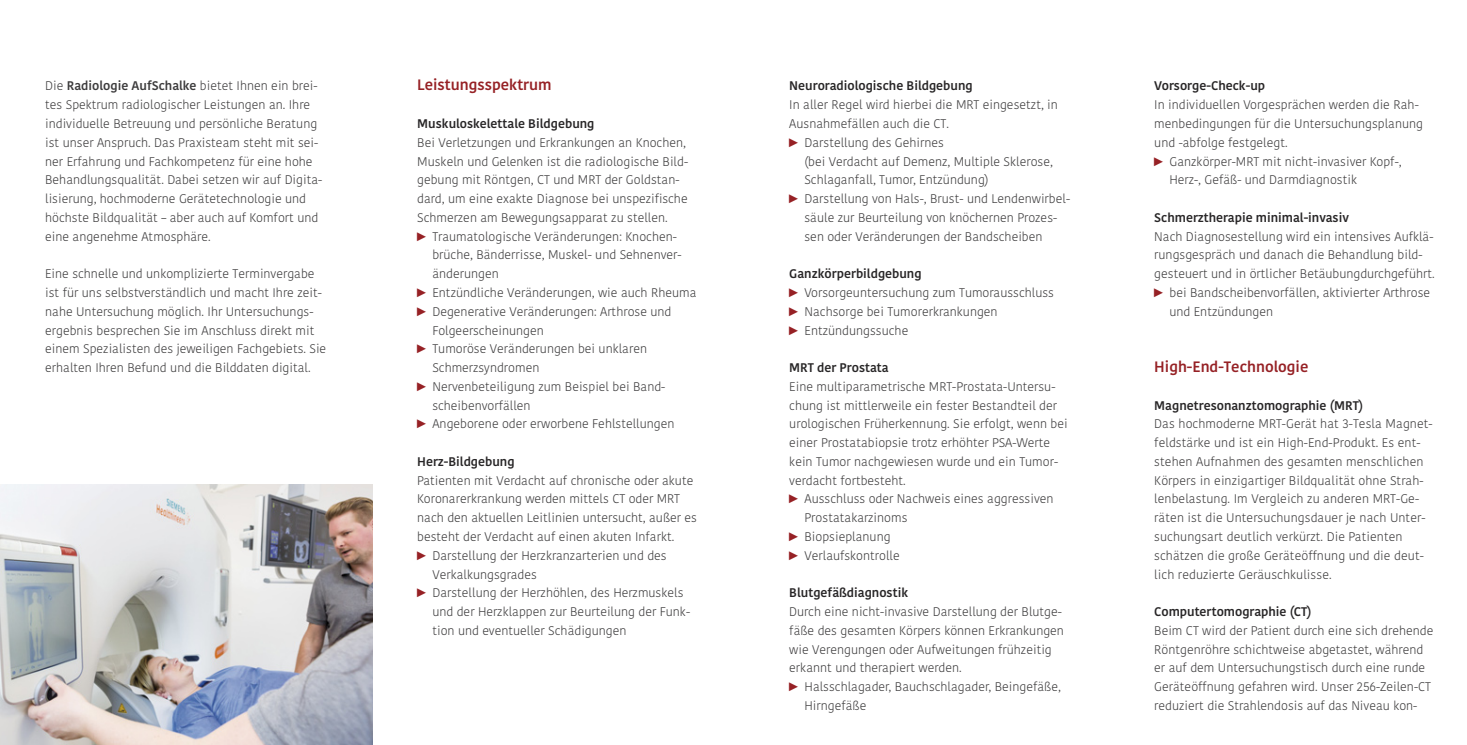
<style>
.page{position:relative;width:1467px;height:745px;background:#fff}
.page>*{position:absolute;margin:0;border:0;box-sizing:border-box;transform-origin:0 0}
.t1{font:500 15px "Kohinoor";color:#962125}
.t2{font:300 12.5px/18.8px "Kohinoor";color:#3c3b3c}
.t3{font:500 12.5px "Kohinoor";color:#272526}
.s1{font-weight:500}
.s2{font-family:"Arial Narrow";font-weight:400;color:#962125}
</style>
<div class="page">
<img style="left:0;top:484px;width:372px;height:260px">
<p class="t2" style="left:45px;top:78px;width:279px">Die <span class="s1">Radiologie AufSchalke</span> bietet Ihnen ein brei&shy;tes Spektrum radiologischer Leistungen an. Ihre individuelle Betreuung und persönliche Beratung ist unser Anspruch. Das Praxisteam steht mit sei&shy;ner Erfahrung und Fachkompetenz für eine hohe Behandlungsqualität. Dabei setzen wir auf Digita&shy;lisierung, hochmoderne Gerätetechnologie und höchste Bildqualität – aber auch auf Komfort und eine angenehme Atmosphäre.</p>
<p class="t2" style="left:45px;top:265px;width:283px">Eine schnelle und unkomplizierte Terminvergabe ist für uns selbstverständlich und macht Ihre zeit&shy;nahe Untersuchung möglich. Ihr Untersuchungs - ergebnis besprechen Sie im Anschluss direkt mit einem Spezialisten des jeweiligen Fachgebiets. Sie erhalten Ihren Befund und die Bilddaten digital.</p>
<p class="t1" style="left:417px;top:79px;width:136px">Leistungsspektrum</p>
<p class="t3" style="left:417px;top:118px;width:179px">Muskuloskelettale Bildgebung</p>
<p class="t2" style="left:417px;top:134px;width:272px">Bei Verletzungen und Erkrankungen an Knochen, Muskeln und Gelenken ist die radiologische Bild&shy;gebung mit Röntgen, CT und MRT der Goldstan&shy;dard, um eine exakte Diagnose bei unspezifische Schmerzen am Bewegungsapparat zu stellen.</p>
<p class="t2" style="left:432px;top:228px;width:251px;text-indent:-15px"><span class="s2">►</span> Traumatologische Veränderungen: Knochen - brüche, Bänderrisse, Muskel- und Sehnenver - änderungen</p>
<p class="t2" style="left:417px;top:284px;width:281px"><span class="s2">►</span> Entzündliche Veränderungen, wie auch Rheuma</p>
<p class="t2" style="left:432px;top:303px;width:241px;text-indent:-15px"><span class="s2">►</span> Degenerative Veränderungen: Arthrose und<br>Folgeerscheinungen</p>
<p class="t2" style="left:432px;top:340px;width:216px;text-indent:-15px"><span class="s2">►</span> Tumoröse Veränderungen bei unklaren<br>Schmerzsyndromen</p>
<p class="t2" style="left:432px;top:378px;width:234px;text-indent:-15px"><span class="s2">►</span> Nervenbeteiligung zum Beispiel bei Band - scheibenvorfällen</p>
<p class="t2" style="left:417px;top:415px;width:259px"><span class="s2">►</span> Angeborene oder erworbene Fehlstellungen</p>
<p class="t3" style="left:417px;top:456px;width:99px">Herz-Bildgebung</p>
<p class="t2" style="left:417px;top:471px;width:281px">Patienten mit Verdacht auf chronische oder akute Koronarerkrankung werden mittels CT oder MRT nach den aktuellen Leitlinien untersucht, außer es besteht der Verdacht auf einen akuten Infarkt.</p>
<p class="t2" style="left:432px;top:546px;width:236px;text-indent:-15px"><span class="s2">►</span> Darstellung der Herzkranzarterien und des<br>Verkalkungs grades</p>
<p class="t2" style="left:432px;top:584px;width:259px;text-indent:-15px"><span class="s2">►</span> Darstellung der Herzhöhlen, des Herzmuskels und der Herzklappen zur Beurteilung der Funk&shy;tion und eventueller Schädigungen</p>
<p class="t3" style="left:789px;top:81px;width:185px">Neuroradiologische Bildgebung</p>
<p class="t2" style="left:789px;top:96px;width:270px">In aller Regel wird hierbei die MRT eingesetzt, in<br>Ausnahmefällen auch die CT.</p>
<p class="t2" style="left:804px;top:134px;width:250px;text-indent:-15px"><span class="s2">►</span> Darstellung des Gehirnes<br>(bei Verdacht auf Demenz, Multiple Sklerose,<br>Schlaganfall, Tumor, Entzündung)</p>
<p class="t2" style="left:804px;top:190px;width:267px;text-indent:-15px"><span class="s2">►</span> Darstellung von Hals-, Brust- und Lendenwirbel&shy;säule zur Beurteilung von knöchernen Prozes&shy;sen oder Veränderungen der Bandscheiben</p>
<p class="t3" style="left:789px;top:268px;width:134px">Ganzkörperbildgebung</p>
<p class="t2" style="left:789px;top:284px;width:266px"><span class="s2">►</span> Vorsorgeuntersuchung zum Tumorausschluss</p>
<p class="t2" style="left:789px;top:303px;width:210px"><span class="s2">►</span> Nachsorge bei Tumorerkrankungen</p>
<p class="t2" style="left:789px;top:321px;width:121px"><span class="s2">►</span> Entzündungssuche</p>
<p class="t3" style="left:789px;top:362px;width:101px">MRT der Prostata</p>
<p class="t2" style="left:789px;top:378px;width:280px">Eine multiparametrische MRT-Prostata-Untersu&shy;chung ist mittlerweile ein fester Bestandteil der urologischen Früherkennung. Sie erfolgt, wenn bei einer Prostatabiopsie trotz erhöhter PSA-Werte kein Tumor nachgewiesen wurde und ein Tumor&shy;verdacht fortbesteht.</p>
<p class="t2" style="left:804px;top:490px;width:251px;text-indent:-15px"><span class="s2">►</span> Ausschluss oder Nachweis eines aggressiven<br>Prostatakarzinoms</p>
<p class="t2" style="left:789px;top:528px;width:103px"><span class="s2">►</span> Biopsieplanung</p>
<p class="t2" style="left:789px;top:546px;width:112px"><span class="s2">►</span> Verlaufskontrolle</p>
<p class="t3" style="left:789px;top:587px;width:120px">Blutgefäßdiagnostik</p>
<p class="t2" style="left:789px;top:603px;width:276px">Durch eine nicht-invasive Darstellung der Blutge&shy;fäße des gesamten Körpers können Erkrankungen wie Verengungen oder Aufweitungen frühzeitig erkannt und therapiert werden.</p>
<p class="t2" style="left:804px;top:678px;width:258px;text-indent:-15px"><span class="s2">►</span> Halsschlagader, Bauchschlagader, Beingefäße,<br>Hirngefäße</p>
<p class="t3" style="left:1154px;top:81px;width:112px">Vorsorge-Check-up</p>
<p class="t2" style="left:1154px;top:96px;width:270px">In individuellen Vorgesprächen werden die Rah&shy;menbedingungen für die Untersuchungsplanung und -abfolge festgelegt.</p>
<p class="t2" style="left:1169px;top:153px;width:234px;text-indent:-15px"><span class="s2">►</span> Ganzkörper-MRT mit nicht-invasiver Kopf-,<br>Herz-, Gefäß- und Darmdiagnostik</p>
<p class="t3" style="left:1154px;top:212px;width:196px">Schmerztherapie minimal-invasiv</p>
<p class="t2" style="left:1154px;top:228px;width:282px">Nach Diagnosestellung wird ein intensives Aufklä&shy;rungsgespräch und danach die Behandlung bild&shy;gesteuert und in ört licher Betäubungdurchgeführt.</p>
<p class="t2" style="left:1169px;top:284px;width:262px;text-indent:-15px"><span class="s2">►</span> bei Bandscheibenvorfällen, aktivierter Arthrose und Entzündungen</p>
<p class="t1" style="left:1154px;top:360px;width:156px">High-End-Technologie</p>
<p class="t3" style="left:1154px;top:400px;width:211px">Magnetresonanztomographie (MRT)</p>
<p class="t2" style="left:1154px;top:415px;width:280px">Das hochmoderne MRT-Gerät hat 3-Tesla Mag net - feldstärke und ist ein High-End-Produkt. Es ent - stehen Aufnahmen des gesamten mensch lichen Körpers in einzigartiger Bildqualität ohne Strah - len belastung. Im Vergleich zu anderen MRT-Ge - räten ist die Untersuchungsdauer je nach Unter - suchungsart deutlich verkürzt. Die Patienten schätzen die große Geräteöffnung und die deut&shy;lich reduzierte Geräuschkulisse.</p>
<p class="t3" style="left:1154px;top:606px;width:159px">Computertomographie (CT)</p>
<p class="t2" style="left:1154px;top:621px;width:281px">Beim CT wird der Patient durch eine sich drehende Röntgenröhre schichtweise abgetastet, während er auf dem Untersuchungstisch durch eine runde Geräteöffnung gefahren wird. Unser 256-Zeilen-CT reduziert die Strahlendosis auf das Niveau kon-</p>
</div>
